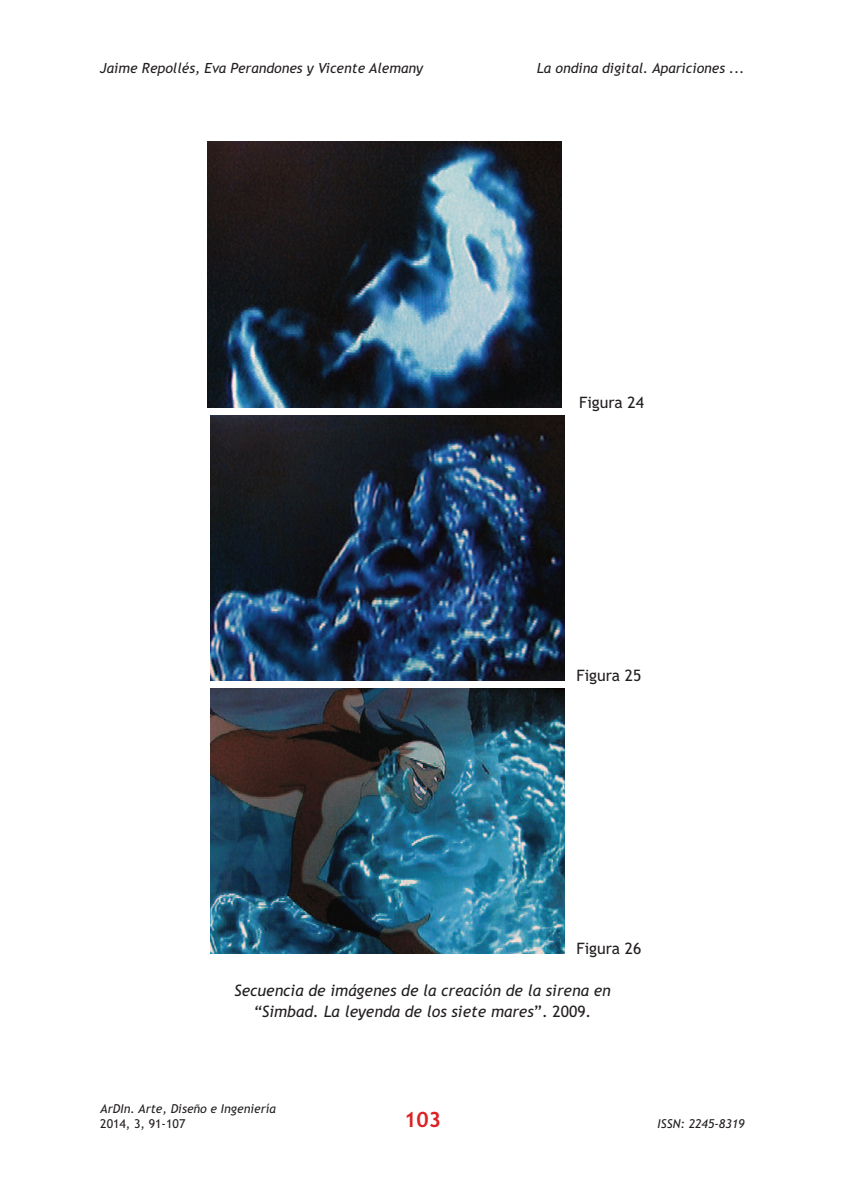
<style>
.page{position:relative;width:844px;height:1191px;background:#fff}
.page>*{position:absolute;margin:0;border:0;box-sizing:border-box;transform-origin:0 0}
.t1{font:700 21px "Trebuchet MS";color:#dc2225}
.t2{font:italic 15.75px/21px "Trebuchet MS";color:#231f20;text-align:center}
.t3{font:15.75px "Trebuchet MS";color:#231f20}
.t4{font:italic 14px "Trebuchet MS";color:#231f20}
.t5{font:italic 12.25px "Trebuchet MS";color:#231f20}
.t6{font:12.25px "Trebuchet MS";color:#231f20}
.s1{font-style:normal}
</style>
<div class="page">
<img style="left:208px;top:142px;width:353px;height:266px">
<img style="left:210px;top:688px;width:354px;height:266px">
<img style="left:210px;top:415px;width:354px;height:266px">
<p class="t4" style="left:100px;top:60px;width:324px">Jaime Repollés, Eva Perandones y Vicente Alemany</p>
<p class="t4" style="left:536px;top:60px;width:209px">La ondina digital. Apariciones ...</p>
<p class="t3" style="left:579px;top:393px;width:66px">Figura 24</p>
<p class="t3" style="left:576px;top:666px;width:66px">Figura 25</p>
<p class="t3" style="left:576px;top:939px;width:66px">Figura 26</p>
<p class="t2" style="left:234px;top:980px;width:378px">Secuencia de imágenes de la creación de la sirena en “Simbad. La leyenda de los siete mares<span class="s1">”. 2009.</span></p>
<p class="t5" style="left:100px;top:1101px;width:177px">ArDIn. Arte, Diseño e Ingeniería</p>
<p class="t6" style="left:100px;top:1116px;width:87px">2014, 3, 91-107</p>
<p class="t5" style="left:657px;top:1116px;width:89px">ISSN: 2245-8319</p>
<h1 class="t1" style="left:404px;top:1107px;width:38px">103</h1>
</div>
